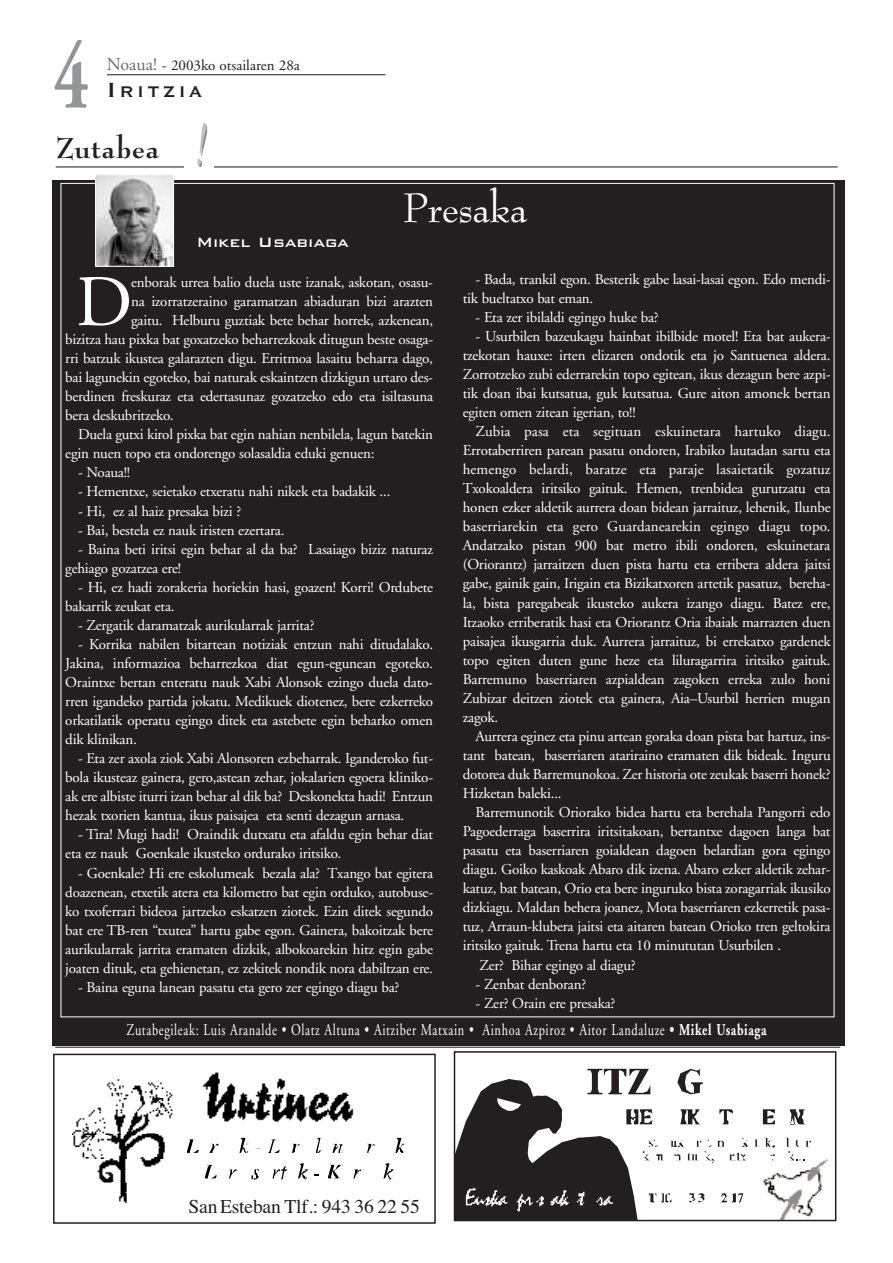
<style>
.page{position:relative;width:893px;height:1263px;background:#fff}
.page>*{position:absolute;margin:0;border:0;box-sizing:border-box;transform-origin:0 0}
.t1{font:700 95.55px "Adobe Garamond";color:#939598;scale:.7 1}
.t2{font:72.45px "Adobe Garamond";color:#fff}
.t3{font:45px "Bernhard Modern";letter-spacing:-.02em;color:#fff}
.t4{font:700 31.35px "Bernhard Modern";letter-spacing:.03em;color:#231f20}
.t5{font:700 20.25px "Copperplate Gothic BT";letter-spacing:.17em;color:#231f20}
.t6{font:19.65px "Times";letter-spacing:-.01em;color:#231f20}
.t7{font:500 18px "Bank Gothic BT";color:#fff}
.t8{font:16.5px "Adobe Garamond";letter-spacing:.05em;color:#fff;scale:.75 1}
.t9{font:15px/19px "Adobe Garamond";letter-spacing:-.015em;color:#fff;text-align:justify}
.t10{font:15px "Adobe Garamond";color:#231f20}
.s1{font-size:18px;color:#6c6d70}
.s2{font-size:27px}
.s3{font-weight:700}
</style>
<div class="page">
<hr style="left:107px;top:74px;width:278px;height:1px;background:#231f20">
<div style="left:52px;top:180px;width:792px;height:865px;background:#231f20"></div>
<hr style="left:56px;top:166px;width:782px;height:1px;background:#231f20">
<div style="left:184px;top:115px;width:30px;height:58px;background:#fff"></div>
<svg style="left:197px;top:123px;width:10px;height:44px"></svg>
<img style="left:97px;top:176px;width:75px;height:89px">
<div style="left:95px;top:174px;width:79px;height:93px;border:1px solid #fff"></div>
<hr style="left:55px;top:1045px;width:785px;height:1px;background:#231f20">
<hr style="left:55px;top:1047px;width:785px;height:1px;background:#231f20">
<svg style="left:72px;top:1072px;width:334px;height:131px"></svg>
<img style="left:73px;top:1076px;width:109px;height:81px">
<img style="left:73px;top:1157px;width:109px;height:45px">
<div style="left:53px;top:1054px;width:383px;height:170px;border:2px solid #231f20"></div>
<svg style="left:763px;top:1109px;width:12px;height:15px"></svg>
<svg style="left:790px;top:1109px;width:15px;height:15px"></svg>
<img style="left:763px;top:1159px;width:65px;height:59px">
<svg style="left:770px;top:1154px;width:5px;height:6px"></svg>
<svg style="left:457px;top:1069px;width:291px;height:149px"></svg>
<svg style="left:755px;top:1139px;width:2px;height:8px"></svg>
<svg style="left:764px;top:1138px;width:11px;height:10px"></svg>
<svg style="left:785px;top:1138px;width:26px;height:22px"></svg>
<div style="left:454px;top:1051px;width:382px;height:170px;border:2px solid #231f20"></div>
<h1 class="t1" style="left:54px;top:39px;width:51px">4</h1>
<p class="t10" style="left:107px;top:59px;width:194px"><span class="s1">Noaua!</span> - 2003ko otsailaren 28a</p>
<h3 class="t5" style="left:107px;top:78px;width:97px"><span class="s2">I</span>RITZIA</h3>
<h3 class="t4" style="left:56px;top:134px;width:105px">Zutabea</h3>
<p class="t7" style="left:196px;top:230px;width:154px">Mikel Usabiaga</p>
<h3 class="t3" style="left:403px;top:187px;width:126px">Presaka</h3>
<h2 class="t2" style="left:76px;top:273px;width:58px">D</h2>
<p class="t9" style="left:131px;top:274px;width:303px">enborak urrea balio duela uste izanak, askotan, osasu-</p>
<p class="t9" style="left:131px;top:293px;width:303px">na izorratzeraino garamatzan abiaduran bizi arazten</p>
<p class="t9" style="left:131px;top:312px;width:303px">gaitu. Helburu guztiak bete behar horrek, azkenean,</p>
<p class="t9" style="left:65px;top:331px;width:369px">bizitza hau pixka bat goxatzeko beharrezkoak ditugun beste osaga-</p>
<p class="t9" style="left:65px;top:350px;width:369px">rri batzuk ikustea galarazten digu. Erritmoa lasaitu beharra dago,</p>
<p class="t9" style="left:65px;top:369px;width:369px">bai lagunekin egoteko, bai naturak eskaintzen dizkigun urtaro des-</p>
<p class="t9" style="left:65px;top:388px;width:369px">berdinen freskuraz eta edertasunaz gozatzeko edo eta isiltasuna</p>
<p class="t9" style="left:65px;top:407px;width:110px">bera deskubritzeko.</p>
<p class="t9" style="left:78px;top:426px;width:356px">Duela gutxi kirol pixka bat egin nahian nenbilela, lagun batekin</p>
<p class="t9" style="left:65px;top:445px;width:311px">egin nuen topo eta ondorengo solasaldia eduki genuen:</p>
<p class="t9" style="left:78px;top:464px;width:54px">- Noaua!!</p>
<p class="t9" style="left:78px;top:483px;width:314px">- Hementxe, seietako etxeratu nahi nikek eta badakik ...</p>
<p class="t9" style="left:78px;top:503px;width:165px">- Hi, ez al haiz presaka bizi ?</p>
<p class="t9" style="left:78px;top:522px;width:208px">- Bai, bestela ez nauk iristen ezertara.</p>
<p class="t9" style="left:65px;top:541px;width:369px;text-indent:13px">- Baina beti iritsi egin behar al da ba? Lasaiago biziz naturaz gehiago gozatzea ere!</p>
<p class="t9" style="left:65px;top:579px;width:369px;text-indent:13px">- Hi, ez hadi zorakeria horiekin hasi, goazen! Korri! Ordubete bakarrik zeukat eta.</p>
<p class="t9" style="left:78px;top:617px;width:238px">- Zergatik daramatzak aurikularrak jarrita?</p>
<p class="t9" style="left:65px;top:636px;width:369px;text-indent:13px">- Korrika nabilen bitartean notiziak entzun nahi ditudalako.<br>Jakina, informazioa beharrezkoa diat egun-egunean egoteko.<br>Oraintxe bertan enteratu nauk Xabi Alonsok ezingo duela dato&shy;rren igandeko partida jokatu. Medikuek diotenez, bere ezkerreko orkatilatik operatu egingo ditek eta astebete egin beharko omen dik klinikan.</p>
<p class="t9" style="left:65px;top:750px;width:369px;text-indent:13px">- Eta zer axola ziok Xabi Alonsoren ezbeharrak. Iganderoko fut&shy;bola ikusteaz gainera, gero,astean zehar, jokalarien egoera kliniko&shy;ak ere albiste iturri izan behar al dik ba? Deskonekta hadi! Entzun hezak txorien kantua, ikus paisajea eta senti dezagun arnasa.</p>
<p class="t9" style="left:65px;top:826px;width:369px;text-indent:13px">- Tira! Mugi hadi! Oraindik dutxatu eta afaldu egin behar diat eta ez nauk Goenkale ikusteko ordurako iritsiko.</p>
<p class="t9" style="left:65px;top:864px;width:369px;text-indent:13px">- Goenkale? Hi ere eskolumeak bezala ala? Txango bat egitera doazenean, etxetik atera eta kilometro bat egin orduko, autobuse&shy;ko txoferrari bideoa jartzeko eskatzen ziotek. Ezin ditek segundo bat ere TB-ren “txutea” hartu gabe egon. Gainera, bakoitzak bere aurikularrak jarrita eramaten dizkik, albokoarekin hitz egin gabe joaten dituk, eta gehienetan, ez zekitek nondik nora dabiltzan ere.</p>
<p class="t9" style="left:78px;top:979px;width:323px">- Baina eguna lanean pasatu eta gero zer egingo diagu ba?</p>
<p class="t9" style="left:463px;top:271px;width:369px;text-indent:13px">- Bada, trankil egon. Besterik gabe lasai-lasai egon. Edo mendi&shy;tik bueltatxo bat eman.</p>
<p class="t9" style="left:476px;top:309px;width:185px">- Eta zer ibilaldi egingo huke ba?</p>
<p class="t9" style="left:463px;top:328px;width:369px;text-indent:13px">- Usurbilen bazeukagu hainbat ibilbide motel! Eta bat aukera&shy;tzekotan hauxe: irten elizaren ondotik eta jo Santuenea aldera.<br>Zorrotzeko zubi ederrarekin topo egitean, ikus dezagun bere azpi&shy;tik doan ibai kutsatua, guk kutsatua. Gure aiton amonek bertan egiten omen zitean igerian, to!!</p>
<p class="t9" style="left:463px;top:423px;width:369px;text-indent:13px">Zubia pasa eta segituan eskuinetara hartuko diagu.<br>Errotaberriren parean pasatu ondoren, Irabiko lautadan sartu eta hemengo belardi, baratze eta paraje lasaietatik gozatuz Txokoaldera iritsiko gaituk. Hemen, trenbidea gurutzatu eta honen ezker aldetik aurrera doan bidean jarraituz, lehenik, Ilunbe baserriarekin eta gero Guardanearekin egingo diagu topo.<br>Andatzako pistan 900 bat metro ibili ondoren, eskuinetara (Oriorantz) jarraitzen duen pista hartu eta erribera aldera jaitsi gabe, gainik gain, Irigain eta Bizikatxoren artetik pasatuz, bereha&shy;la, bista paregabeak ikusteko aukera izango diagu. Batez ere, Itzaoko erriberatik hasi eta Oriorantz Oria ibaiak marrazten duen paisajea ikusgarria duk. Aurrera jarraituz, bi errekatxo gardenek topo egiten duten gune heze eta liluragarrira iritsiko gaituk.<br>Barremuno baserriaren azpialdean zagoken erreka zulo honi Zubizar deitzen ziotek eta gainera, Aia–Usurbil herrien mugan zagok.</p>
<p class="t9" style="left:463px;top:728px;width:369px;text-indent:13px">Aurrera eginez eta pinu artean goraka doan pista bat hartuz, ins&shy;tant batean, baserriaren atariraino eramaten dik bideak. Inguru dotorea duk Barremunokoa. Zer historia ote zeukak baserri honek?<br>Hizketan baleki...</p>
<p class="t9" style="left:476px;top:804px;width:357px">Barremunotik Oriorako bidea hartu eta berehala Pangorri edo</p>
<p class="t9" style="left:463px;top:823px;width:369px">Pagoederraga baserrira iritsitakoan, bertantxe dagoen langa bat</p>
<p class="t9" style="left:463px;top:842px;width:369px">pasatu eta baserriaren goialdean dagoen belardian gora egingo</p>
<p class="t9" style="left:463px;top:861px;width:369px">diagu. Goiko kaskoak Abaro dik izena. Abaro ezker aldetik zehar-</p>
<p class="t9" style="left:463px;top:880px;width:369px">katuz, bat batean, Orio eta bere inguruko bista zoragarriak ikusiko</p>
<p class="t9" style="left:463px;top:899px;width:369px">dizkiagu. Maldan behera joanez, Mota baserriaren ezkerretik pasa-</p>
<p class="t9" style="left:463px;top:918px;width:369px">tuz, Arraun-klubera jaitsi eta aitaren batean Orioko tren geltokira</p>
<p class="t9" style="left:463px;top:937px;width:320px">iritsiko gaituk. Trena hartu eta 10 minututan Usurbilen .</p>
<p class="t9" style="left:479px;top:956px;width:158px">Zer? Bihar egingo al diagu?</p>
<p class="t9" style="left:476px;top:975px;width:112px">- Zenbat denboran?</p>
<p class="t9" style="left:476px;top:995px;width:141px">- Zer? Orain ere presaka?</p>
<p class="t8" style="left:127px;top:1023px;width:855px">Zutabegileak: Luis Aranalde • Olatz Altuna • Aitziber Matxain • Ainhoa Azpiroz • Aitor Landaluze <span class="s3">• Mikel Usabiaga</span></p>
<h3 class="t6" style="left:188px;top:1194px;width:233px">San Esteban Tlf.: 943 36 22 55</h3>
</div>
